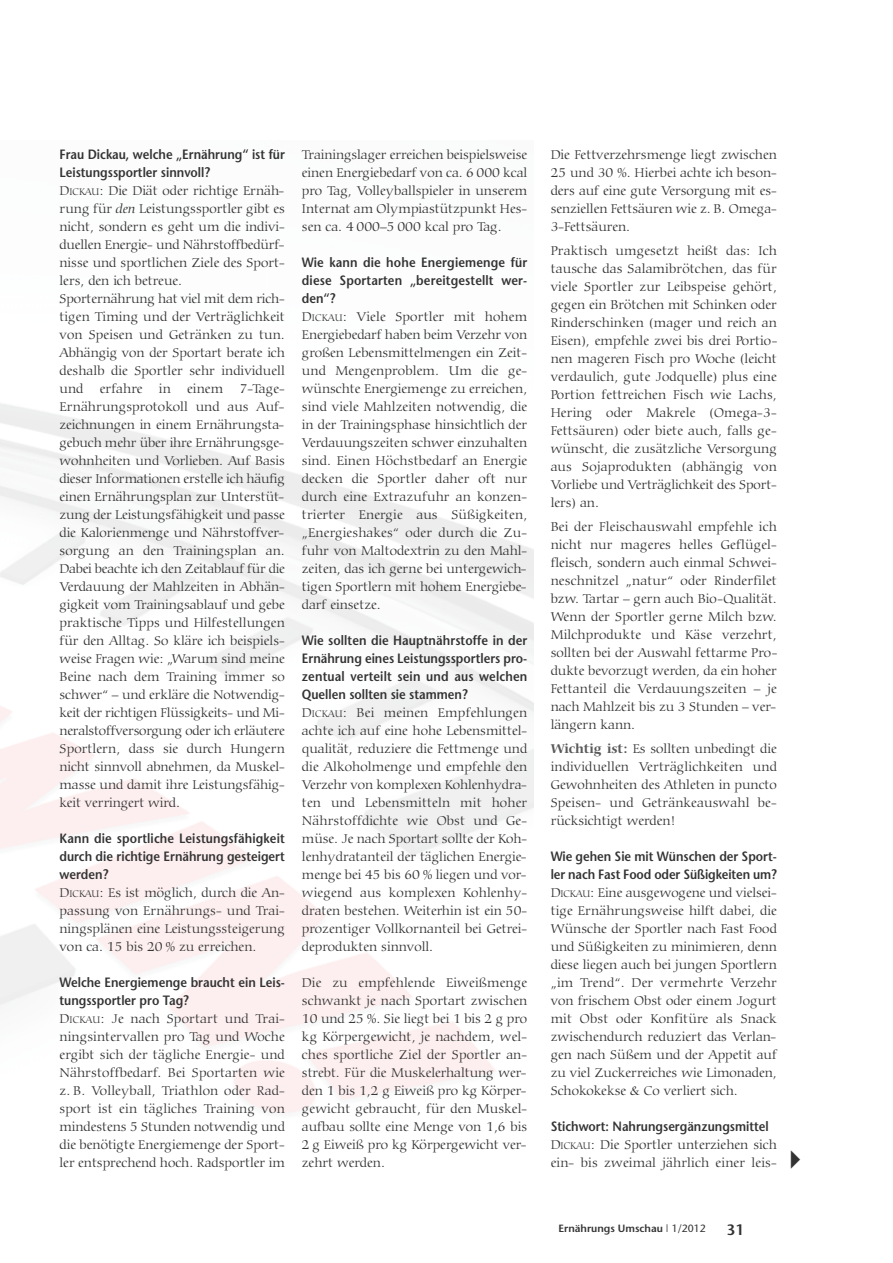
<style>
.page{position:relative;width:893px;height:1263px;background:#fff}
.page>*{position:absolute;margin:0;border:0;box-sizing:border-box;transform-origin:0 0}
.t1{font:21px "European Pi Three";color:#343334}
.t2{font:600 15px "Stone Sans";color:#343334}
.t3{font:300 13.5px/18px "Carmina BT";color:#343334;text-align:justify}
.t4{font:600 13.5px/18px "Stone Sans";color:#343334;scale:.9 1}
.t5{font:600 10.5px "Stone Sans";color:#343334}
.s1{font-size:10.2px}
.s2{font-style:italic}
.s3{font-weight:700;color:#5a5959}
.s4{font-weight:400}
</style>
<div class="page">
<svg style="left:0;top:403px;width:534px;height:710px"></svg>
<p class="t4" style="left:60px;top:147px;width:252px">Frau Dickau, welche „Ernährung“ ist für<br>Leistungssportler sinnvoll?</p>
<p class="t3" style="left:60px;top:183px;width:227px;text-align:left">D<span class="s1">ICKAU</span>: Die Diät oder richtige Ernäh&shy;rung für <span class="s2">den</span> Leistungssportler gibt es nicht, sondern es geht um die indivi&shy;duellen Energie- und Nährstoffbedürf&shy;nisse und sportlichen Ziele des Sport&shy;lers, den ich betreue.<br>Sporternährung hat viel mit dem rich&shy;tigen Timing und der Verträglichkeit von Speisen und Getränken zu tun.<br>Abhängig von der Sportart berate ich deshalb die Sportler sehr individuell und erfahre in einem 7-Tage-Ernährungsprotokoll und aus Auf&shy;zeichnungen in einem Ernährungsta&shy;gebuch mehr über ihre Ernährungsge&shy;wohnheiten und Vorlieben. Auf Basis dieser Informationen erstelle ich häufig einen Ernährungsplan zur Unterstüt&shy;zung der Leistungsfähigkeit und passe die Kalorienmenge und Nährstoffver&shy;sorgung an den Trainingsplan an.<br>Dabei beachte ich den Zeitablauf für die Verdauung der Mahlzeiten in Abhän&shy;gigkeit vom Trainingsablauf und gebe praktische Tipps und Hilfestellungen für den Alltag. So kläre ich beispiels&shy;weise Fragen wie: „Warum sind meine Beine nach dem Training immer so schwer“ – und erkläre die Notwendig&shy;keit der richtigen Flüssigkeits- und Mi&shy;neralstoffversorgung oder ich erläutere Sportlern, dass sie durch Hungern nicht sinnvoll abnehmen, da Muskel&shy;masse und damit ihre Leistungsfähig&shy;keit verringert wird.</p>
<p class="t4" style="left:60px;top:831px;width:252px;text-align:justify">Kann die sportliche Leistungsfähigkeit durch die richtige Ernährung gesteigert werden?</p>
<p class="t3" style="left:60px;top:885px;width:227px">D<span class="s1">ICKAU</span>: Es ist möglich, durch die An&shy;passung von Ernährungs- und Trai&shy;ningsplänen eine Leistungssteigerung von ca. 15 bis 20 % zu erreichen.</p>
<p class="t4" style="left:60px;top:975px;width:252px">Welche Energiemenge braucht ein Leis&shy;tungssportler pro Tag?</p>
<p class="t3" style="left:60px;top:1011px;width:227px">D<span class="s1">ICKAU</span>: Je nach Sportart und Trai&shy;ningsintervallen pro Tag und Woche ergibt sich der tägliche Energie- und Nährstoffbedarf. Bei Sportarten wie z. B. Volleyball, Triathlon oder Rad&shy;sport ist ein tägliches Training von mindestens 5 Stunden notwendig und die benötigte Energiemenge der Sport&shy;ler entsprechend hoch. Radsportler im</p>
<p class="t3" style="left:302px;top:147px;width:227px">Trainingslager erreichen beispielsweise einen Energiebedarf von ca. 6 000 kcal pro Tag, Volleyballspieler in unserem Internat am Olympiastützpunkt Hes&shy;sen ca. 4 000–5 000 kcal pro Tag.</p>
<p class="t4" style="left:302px;top:255px;width:252px;text-align:justify">Wie kann die hohe Energiemenge für diese Sportarten „bereitgestellt wer&shy;den“?</p>
<p class="t3" style="left:302px;top:309px;width:227px">D<span class="s1">ICKAU</span>: Viele Sportler mit hohem Energiebedarf haben beim Verzehr von großen Lebensmittelmengen ein Zeit&shy;und Mengenproblem. Um die ge&shy;wünschte Energiemenge zu erreichen, sind viele Mahlzeiten notwendig, die in der Trainingsphase hinsichtlich der Verdauungszeiten schwer einzuhalten sind. Einen Höchstbedarf an Energie decken die Sportler daher oft nur durch eine Extrazufuhr an konzen&shy;trierter Energie aus Süßigkeiten, „Energieshakes“ oder durch die Zu&shy;fuhr von Maltodextrin zu den Mahl&shy;zeiten, das ich gerne bei untergewich&shy;tigen Sportlern mit hohem Energiebe&shy;darf einsetze.</p>
<p class="t4" style="left:302px;top:633px;width:252px;text-align:justify">Wie sollten die Hauptnährstoffe in der Ernährung eines Leistungssportlers pro&shy;zentual verteilt sein und aus welchen Quellen sollten sie stammen?</p>
<p class="t3" style="left:302px;top:705px;width:227px">D<span class="s1">ICKAU</span>: Bei meinen Empfehlungen achte ich auf eine hohe Lebensmittel&shy;qualität, reduziere die Fettmenge und die Alkoholmenge und empfehle den Verzehr von komplexen Kohlenhydra&shy;ten und Lebensmitteln mit hoher Nährstoffdichte wie Obst und Ge&shy;müse. Je nach Sportart sollte der Koh&shy;lenhydratanteil der täglichen Energie&shy;menge bei 45 bis 60 % liegen und vor&shy;wiegend aus komplexen Kohlenhy&shy;draten bestehen. Weiterhin ist ein 50- prozentiger Vollkornanteil bei Getrei&shy;deprodukten sinnvoll.</p>
<p class="t3" style="left:302px;top:975px;width:227px">Die zu empfehlende Eiweißmenge schwankt je nach Sportart zwischen 10 und 25 %. Sie liegt bei 1 bis 2 g pro kg Körpergewicht, je nachdem, wel&shy;ches sportliche Ziel der Sportler an&shy;strebt. Für die Muskelerhaltung wer&shy;den 1 bis 1,2 g Eiweiß pro kg Körper&shy;gewicht gebraucht, für den Muskel&shy;aufbau sollte eine Menge von 1,6 bis 2 g Eiweiß pro kg Körpergewicht ver&shy;zehrt werden.</p>
<p class="t3" style="left:551px;top:147px;width:228px">Die Fettverzehrsmenge liegt zwischen 25 und 30 %. Hierbei achte ich beson&shy;ders auf eine gute Versorgung mit es&shy;senziellen Fettsäuren wie z. B. Omega-3-Fettsäuren.</p>
<p class="t3" style="left:551px;top:243px;width:228px">Praktisch umgesetzt heißt das: Ich tausche das Salamibrötchen, das für viele Sportler zur Leibspeise gehört, gegen ein Brötchen mit Schinken oder Rinderschinken (mager und reich an Eisen), empfehle zwei bis drei Portio&shy;nen mageren Fisch pro Woche (leicht verdaulich, gute Jodquelle) plus eine Portion fettreichen Fisch wie Lachs, Hering oder Makrele (Omega-3- Fettsäuren) oder biete auch, falls ge&shy;wünscht, die zusätzliche Versorgung aus Sojaprodukten (abhängig von Vorliebe und Verträglichkeit des Sport&shy;lers) an.</p>
<p class="t3" style="left:551px;top:519px;width:228px">Bei der Fleischauswahl empfehle ich nicht nur mageres helles Geflügel&shy;fleisch, sondern auch einmal Schwei&shy;neschnitzel „natur“ oder Rinderfilet bzw. Tartar – gern auch Bio-Qualität.<br>Wenn der Sportler gerne Milch bzw.<br>Milchprodukte und Käse verzehrt, sollten bei der Auswahl fettarme Pro&shy;dukte bevorzugt werden, da ein hoher Fettanteil die Verdauungszeiten – je nach Mahlzeit bis zu 3 Stunden – ver&shy;längern kann.</p>
<p class="t3" style="left:551px;top:741px;width:228px"><span class="s3">Wichtig ist:</span> Es sollten unbedingt die individuellen Verträglichkeiten und Gewohnheiten des Athleten in puncto Speisen- und Getränkeauswahl be&shy;rücksichtigt werden!</p>
<p class="t4" style="left:551px;top:849px;width:253px">Wie gehen Sie mit Wünschen der Sport&shy;ler nach Fast Food oder Süßigkeiten um?</p>
<p class="t3" style="left:551px;top:885px;width:228px">D<span class="s1">ICKAU</span>: Eine ausgewogene und vielsei&shy;tige Ernährungsweise hilft dabei, die Wünsche der Sportler nach Fast Food und Süßigkeiten zu minimieren, denn diese liegen auch bei jungen Sportlern „im Trend“. Der vermehrte Verzehr von frischem Obst oder einem Jogurt mit Obst oder Konfitüre als Snack zwischendurch reduziert das Verlan&shy;gen nach Süßem und der Appetit auf zu viel Zuckerreiches wie Limonaden, Schokokekse &amp; Co verliert sich.</p>
<p class="t4" style="left:551px;top:1119px;width:244px">Stichwort: Nahrungsergänzungsmittel</p>
<p class="t3" style="left:551px;top:1137px;width:228px">D<span class="s1">ICKAU</span>: Die Sportler unterziehen sich ein- bis zweimal jährlich einer leis-</p>
<h1 class="t1" style="left:790px;top:1150px;width:12px">-</h1>
<p class="t5" style="left:558px;top:1225px;width:149px">Ernährungs Umschau <span class="s4">| 1/2012</span></p>
<p class="t2" style="left:727px;top:1223px;width:19px">31</p>
</div>
